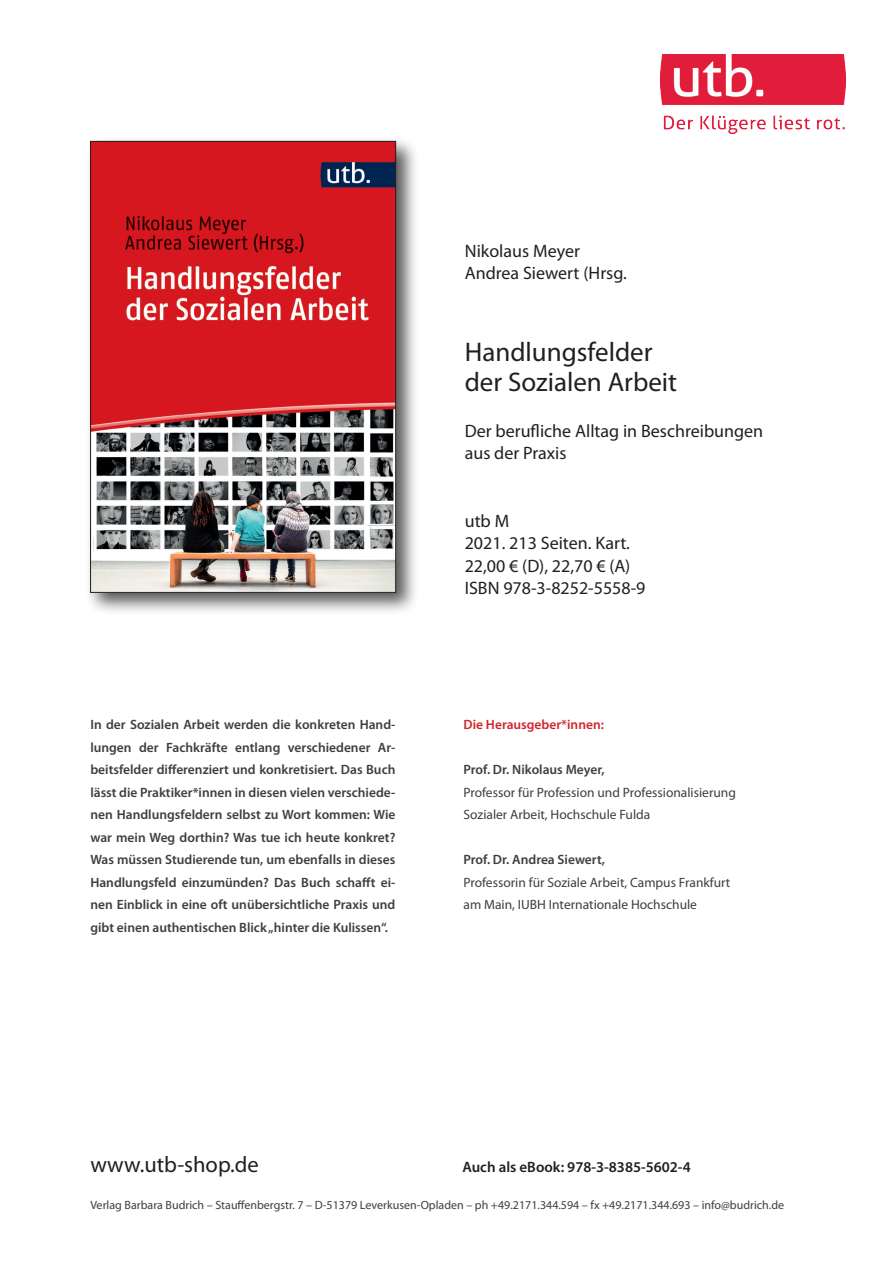
<style>
.page{position:relative;width:893px;height:1263px;background:#fff}
.page>*{position:absolute;margin:0;border:0;box-sizing:border-box;transform-origin:0 0}
.t1{font:27px/30px "Myriad Pro";color:#231f20}
.t2{font:22.5px "Myriad Pro";color:#231f20}
.t3{font:18px/22.5px "Myriad Pro";color:#231f20}
.t4{font:600 15px "Myriad Pro";color:#231f20}
.t5{font:600 13.5px/22.5px "Myriad Pro";color:#3e3e3f;text-align:justify}
.t6{font:13.5px/22.5px "Myriad Pro";color:#3e3e3f}
.t7{font:600 13.5px "Myriad Pro";color:#d1232a}
.t8{font:12px "Myriad Pro";color:#3e3e3f}
</style>
<div class="page">
<div style="left:85px;top:136px;width:334px;height:480px;background:#231f20;opacity:.75"></div>
<img style="left:92px;top:143px;width:302px;height:448px">
<div style="left:90px;top:141px;width:306px;height:452px;border:1px solid #231f20"></div>
<img style="left:661px;top:54px;width:185px;height:80px">
<h3 class="t3" style="left:465px;top:241px;width:164px">Nikolaus Meyer<br>Andrea Siewert (Hrsg.</h3>
<h1 class="t1" style="left:465px;top:339px;width:214px">Handlungsfelder der Sozialen Arbeit</h1>
<h3 class="t3" style="left:465px;top:421px;width:300px">Der berufliche Alltag in Beschreibungen aus der Praxis</h3>
<p class="t5" style="left:90px;top:714px;width:307px">In der Sozialen Arbeit werden die konkreten Hand&shy;lungen der Fachkräfte entlang verschiedener Ar&shy;beitsfelder differenziert und konkretisiert. Das Buch lässt die Praktiker*innen in diesen vielen verschiede&shy;nen Handlungsfeldern selbst zu Wort kommen: Wie war mein Weg dorthin? Was tue ich heute konkret?<br>Was müssen Studierende tun, um ebenfalls in dieses Handlungsfeld einzumünden? Das Buch schafft ei&shy;nen Einblick in eine oft unübersichtliche Praxis und gibt einen authentischen Blick „hinter die Kulissen“.</p>
<h3 class="t3" style="left:465px;top:511px;width:182px">utb M<br>2021. 213 Seiten. Kart.<br>22,00 € (D), 22,70 € (A)<br>ISBN 978-3-8252-5558-9</h3>
<p class="t7" style="left:463px;top:719px;width:142px">Die Herausgeber*innen:</p>
<p class="t5" style="left:463px;top:759px;width:143px">Prof. Dr. Nikolaus Meyer,</p>
<p class="t6" style="left:463px;top:782px;width:274px">Professor für Profession und Professionalisierung<br>Sozialer Arbeit, Hochschule Fulda</p>
<p class="t5" style="left:463px;top:849px;width:143px">Prof. Dr. Andrea Siewert,</p>
<p class="t6" style="left:463px;top:872px;width:268px">Professorin für Soziale Arbeit, Campus Frankfurt am Main, IUBH Internationale Hochschule</p>
<h2 class="t2" style="left:90px;top:1156px;width:170px">www.utb-shop.de</h2>
<p class="t4" style="left:462px;top:1161px;width:230px">Auch als eBook: 978-3-8385-5602-4</p>
<p class="t8" style="left:90px;top:1201px;width:695px">Verlag Barbara Budrich – Stauffenbergstr. 7 – D-51379 Leverkusen-Opladen – ph +49.2171.344.594 – fx +49.2171.344.693 – info@budrich.de</p>
</div>
